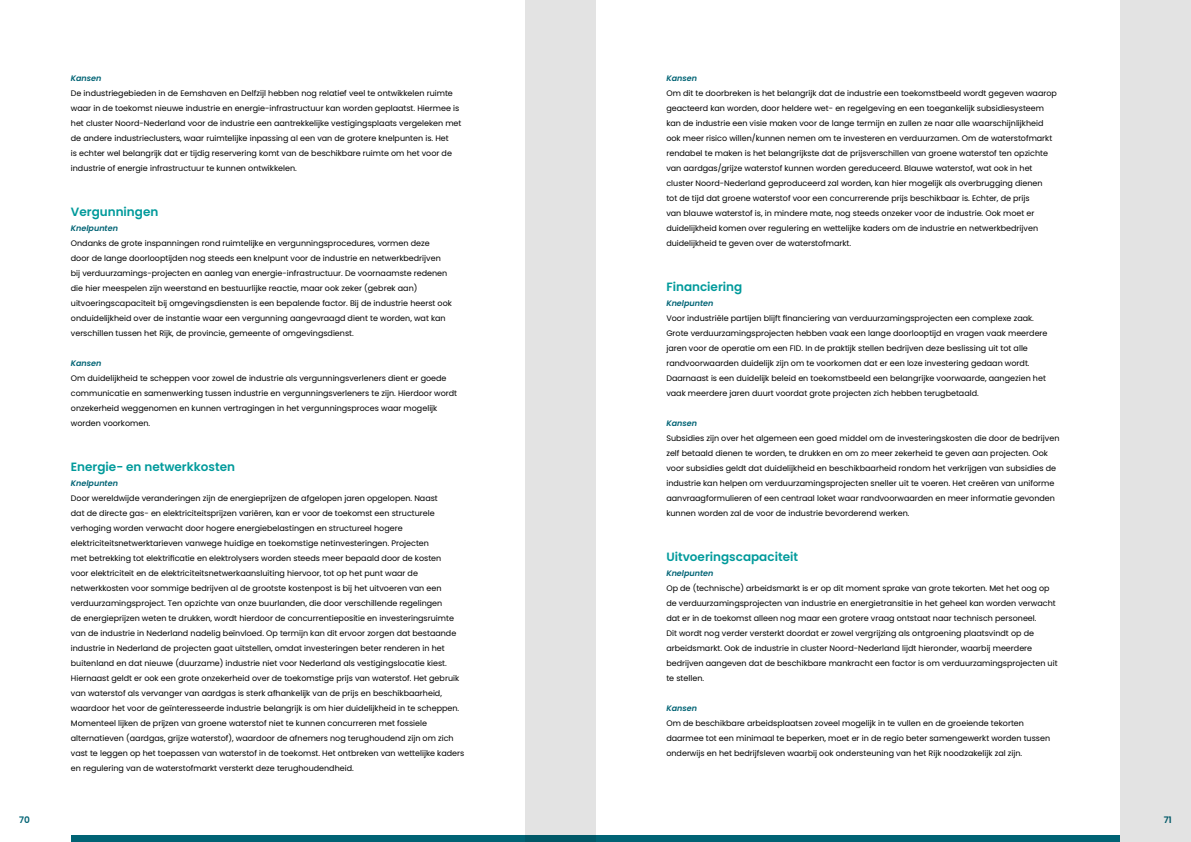
<style>
.page{position:relative;width:1191px;height:842px;background:#fff}
.page>*{position:absolute;margin:0;border:0;box-sizing:border-box;transform-origin:0 0}
.t1{font:600 12px "Poppins";color:#009a9b}
.t2{font:600 9px "Poppins";color:#006374}
.t3{font:8px/15px "Poppins";color:#000}
.t4{font:italic 600 8px "Poppins";color:#006374}
</style>
<div class="page">
<div style="left:595px;top:835px;width:525px;height:7px;background:#006374"></div>
<div style="left:71px;top:835px;width:524px;height:7px;background:#006374"></div>
<div style="left:1120px;top:0;width:71px;height:842px;background:#e3e3e3"></div>
<div style="left:524px;top:0;width:71px;height:842px;background:#e3e3e3"></div>
<p class="t4" style="left:71px;top:74px;width:32px">Kansen</p>
<p class="t3" style="left:71px;top:86px;width:392px">De industriegebieden in de Eemshaven en Delfzijl hebben nog relatief veel te ontwikkelen ruimte waar in de toekomst nieuwe industrie en energie-infrastructuur kan worden geplaatst. Hiermee is het cluster Noord-Nederland voor de industrie een aantrekkelijke vestigingsplaats vergeleken met de andere industrieclusters, waar ruimtelijke inpassing al een van de grotere knelpunten is. Het<br>is echter wel belangrijk dat er tijdig reservering komt van de beschikbare ruimte om het voor de industrie of energie infrastructuur te kunnen ontwikkelen.</p>
<h1 class="t1" style="left:71px;top:205px;width:89px">Vergunningen</h1>
<p class="t4" style="left:71px;top:224px;width:49px">Knelpunten</p>
<p class="t3" style="left:71px;top:236px;width:382px">Ondanks de grote inspanningen rond ruimtelijke en vergunningsprocedures, vormen deze<br>door de lange doorlooptijden nog steeds een knelpunt voor de industrie en netwerkbedrijven bij verduurzamings-projecten en aanleg van energie-infrastructuur. De voornaamste redenen die hier meespelen zijn weerstand en bestuurlijke reactie, maar ook zeker (gebrek aan) uitvoeringscapaciteit bij omgevingsdiensten is een bepalende factor. Bij de industrie heerst ook onduidelijkheid over de instantie waar een vergunning aangevraagd dient te worden, wat kan verschillen tussen het Rijk, de provincie, gemeente of omgevingsdienst.</p>
<p class="t4" style="left:71px;top:359px;width:32px">Kansen</p>
<p class="t3" style="left:71px;top:371px;width:388px">Om duidelijkheid te scheppen voor zowel de industrie als vergunningsverleners dient er goede communicatie en samenwerking tussen industrie en vergunningsverleners te zijn. Hierdoor wordt onzekerheid weggenomen en kunnen vertragingen in het vergunningsproces waar mogelijk worden voorkomen.</p>
<h1 class="t1" style="left:71px;top:460px;width:166px">Energie- en netwerkkosten</h1>
<p class="t4" style="left:71px;top:479px;width:49px">Knelpunten</p>
<p class="t3" style="left:71px;top:491px;width:395px">Door wereldwijde veranderingen zijn de energieprijzen de afgelopen jaren opgelopen. Naast<br>dat de directe gas- en elektriciteitsprijzen variëren, kan er voor de toekomst een structurele verhoging worden verwacht door hogere energiebelastingen en structureel hogere elektriciteitsnetwerktarieven vanwege huidige en toekomstige netinvesteringen. Projecten<br>met betrekking tot elektrificatie en elektrolysers worden steeds meer bepaald door de kosten<br>voor elektriciteit en de elektriciteitsnetwerkaansluiting hiervoor, tot op het punt waar de netwerkkosten voor sommige bedrijven al de grootste kostenpost is bij het uitvoeren van een verduurzamingsproject. Ten opzichte van onze buurlanden, die door verschillende regelingen<br>de energieprijzen weten te drukken, wordt hierdoor de concurrentiepositie en investeringsruimte van de industrie in Nederland nadelig beïnvloed. Op termijn kan dit ervoor zorgen dat bestaande industrie in Nederland de projecten gaat uitstellen, omdat investeringen beter renderen in het buitenland en dat nieuwe (duurzame) industrie niet voor Nederland als vestigingslocatie kiest.<br>Hiernaast geldt er ook een grote onzekerheid over de toekomstige prijs van waterstof. Het gebruik van waterstof als vervanger van aardgas is sterk afhankelijk van de prijs en beschikbaarheid, waardoor het voor de geïnteresseerde industrie belangrijk is om hier duidelijkheid in te scheppen.<br>Momenteel lijken de prijzen van groene waterstof niet te kunnen concurreren met fossiele alternatieven (aardgas, grijze waterstof), waardoor de afnemers nog terughoudend zijn om zich vast te leggen op het toepassen van waterstof in de toekomst. Het ontbreken van wettelijke kaders en regulering van de waterstofmarkt versterkt deze terughoudendheid.</p>
<p class="t4" style="left:666px;top:74px;width:32px">Kansen</p>
<p class="t3" style="left:666px;top:86px;width:392px">Om dit te doorbreken is het belangrijk dat de industrie een toekomstbeeld wordt gegeven waarop geacteerd kan worden, door heldere wet- en regelgeving en een toegankelijk subsidiesysteem kan de industrie een visie maken voor de lange termijn en zullen ze naar alle waarschijnlijkheid ook meer risico willen/kunnen nemen om te investeren en verduurzamen. Om de waterstofmarkt rendabel te maken is het belangrijkste dat de prijsverschillen van groene waterstof ten opzichte van aardgas/grijze waterstof kunnen worden gereduceerd. Blauwe waterstof, wat ook in het cluster Noord-Nederland geproduceerd zal worden, kan hier mogelijk als overbrugging dienen<br>tot de tijd dat groene waterstof voor een concurrerende prijs beschikbaar is. Echter, de prijs<br>van blauwe waterstof is, in mindere mate, nog steeds onzeker voor de industrie. Ook moet er duidelijkheid komen over regulering en wettelijke kaders om de industrie en netwerkbedrijven duidelijkheid te geven over de waterstofmarkt.</p>
<h1 class="t1" style="left:666px;top:280px;width:77px">Financiering</h1>
<p class="t4" style="left:666px;top:299px;width:49px">Knelpunten</p>
<p class="t3" style="left:666px;top:311px;width:383px">Voor industriële partijen blijft financiering van verduurzamingsprojecten een complexe zaak.<br>Grote verduurzamingsprojecten hebben vaak een lange doorlooptijd en vragen vaak meerdere jaren voor de operatie om een FID. In de praktijk stellen bedrijven deze beslissing uit tot alle randvoorwaarden duidelijk zijn om te voorkomen dat er een loze investering gedaan wordt.<br>Daarnaast is een duidelijk beleid en toekomstbeeld een belangrijke voorwaarde, aangezien het vaak meerdere jaren duurt voordat grote projecten zich hebben terugbetaald.</p>
<p class="t4" style="left:666px;top:419px;width:32px">Kansen</p>
<p class="t3" style="left:666px;top:431px;width:394px">Subsidies zijn over het algemeen een goed middel om de investeringskosten die door de bedrijven zelf betaald dienen te worden, te drukken en om zo meer zekerheid te geven aan projecten. Ook voor subsidies geldt dat duidelijkheid en beschikbaarheid rondom het verkrijgen van subsidies de industrie kan helpen om verduurzamingsprojecten sneller uit te voeren. Het creëren van uniforme aanvraagformulieren of een centraal loket waar randvoorwaarden en meer informatie gevonden kunnen worden zal de voor de industrie bevorderend werken.</p>
<h1 class="t1" style="left:666px;top:550px;width:133px">Uitvoeringscapaciteit</h1>
<p class="t4" style="left:666px;top:569px;width:49px">Knelpunten</p>
<p class="t3" style="left:666px;top:581px;width:393px">Op de (technische) arbeidsmarkt is er op dit moment sprake van grote tekorten. Met het oog op de verduurzamingsprojecten van industrie en energietransitie in het geheel kan worden verwacht dat er in de toekomst alleen nog maar een grotere vraag ontstaat naar technisch personeel.<br>Dit wordt nog verder versterkt doordat er zowel vergrijzing als ontgroening plaatsvindt op de arbeidsmarkt. Ook de industrie in cluster Noord-Nederland lijdt hieronder, waarbij meerdere bedrijven aangeven dat de beschikbare mankracht een factor is om verduurzamingsprojecten uit te stellen.</p>
<p class="t4" style="left:666px;top:704px;width:32px">Kansen</p>
<p class="t3" style="left:666px;top:716px;width:385px">Om de beschikbare arbeidsplaatsen zoveel mogelijk in te vullen en de groeiende tekorten daarmee tot een minimaal te beperken, moet er in de regio beter samengewerkt worden tussen onderwijs en het bedrijfsleven waarbij ook ondersteuning van het Rijk noodzakelijk zal zijn.</p>
<p class="t2" style="left:19px;top:815px;width:12px">70</p>
<p class="t2" style="left:1163px;top:815px;width:10px">71</p>
</div>
